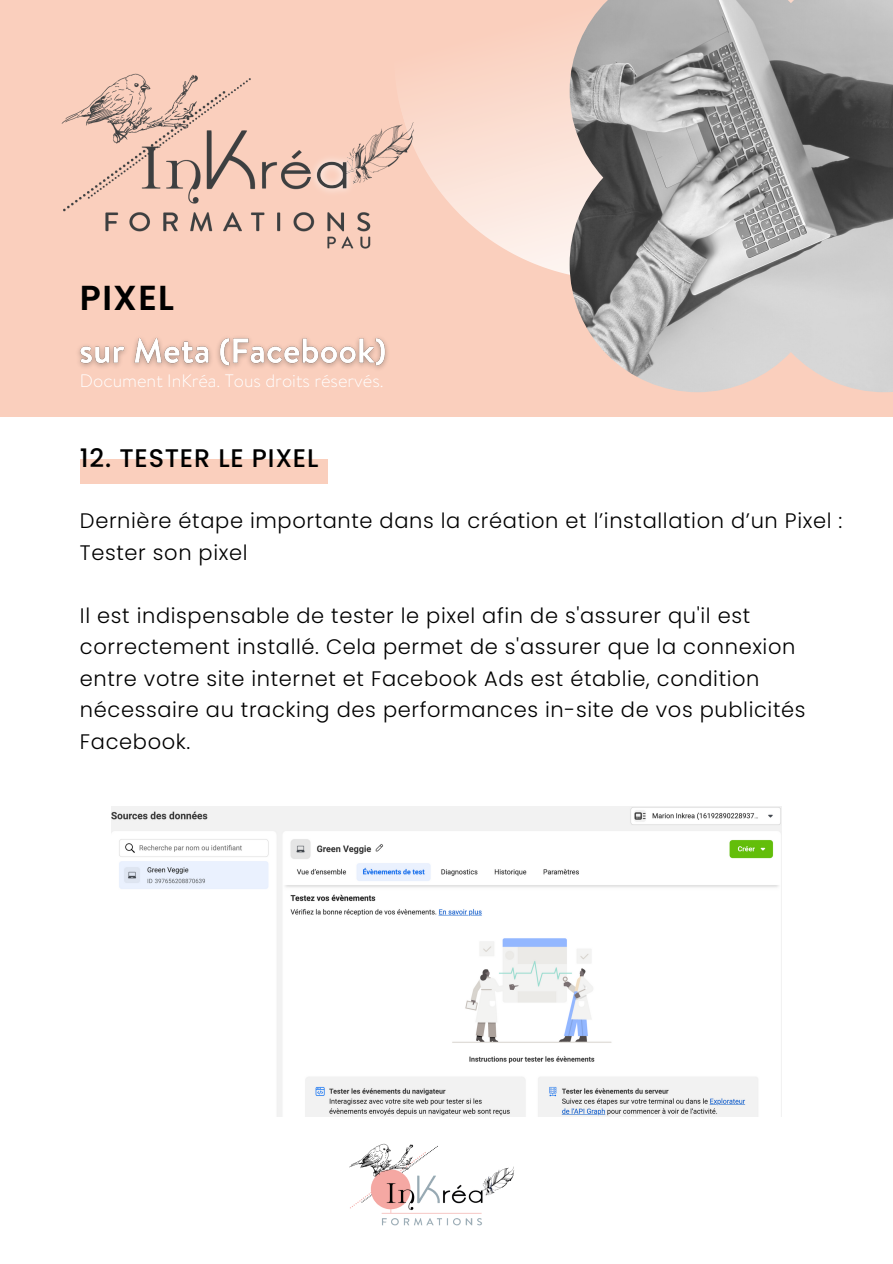
<style>
.page{position:relative;width:893px;height:1264px;background:#fff}
.page>*{position:absolute;margin:0;border:0;box-sizing:border-box;transform-origin:0 0}
.t1{font:600 34.65px "Poppins";letter-spacing:.04em;color:#000}
.t2{font:500 25.5px "Poppins";letter-spacing:.03em;color:#000}
.t3{font:300 21px/31.5px "Poppins";letter-spacing:.03em;color:#000}
.t4{font:300 18px "Brandon Text";color:#fff}
</style>
<div class="page">
<div style="left:0;top:0;width:892px;height:417px;background:#facfbd"></div>
<svg style="left:431px;top:62px;width:138px;height:213px"></svg>
<img style="left:569px;top:0;width:323px;height:392px">
<img style="left:61px;top:73px;width:370px;height:176px">
<img style="left:349px;top:1143px;width:166px;height:83px">
<div style="left:80px;top:459px;width:247px;height:25px;background:#facfbd"></div>
<img style="left:112px;top:806px;width:669px;height:310px">
<img style="left:78px;top:337px;width:310px;height:32px">
<h1 class="t1" style="left:80px;top:273px;width:96px">PIXEL</h1>
<p class="t4" style="left:80px;top:368px;width:305px">Document InKréa. Tous droits réservés.</p>
<p class="t2" style="left:80px;top:440px;width:240px">12. TESTER LE PIXEL</p>
<p class="t3" style="left:80px;top:505px;width:764px">Dernière étape importante dans la création et l’installation d’un Pixel :<br>Tester son pixel</p>
<p class="t3" style="left:80px;top:599px;width:727px">Il est indispensable de tester le pixel afin de s'assurer qu'il est correctement installé. Cela permet de s'assurer que la connexion entre votre site internet et Facebook Ads est établie, condition nécessaire au tracking des performances in-site de vos publicités Facebook.</p>
</div>
